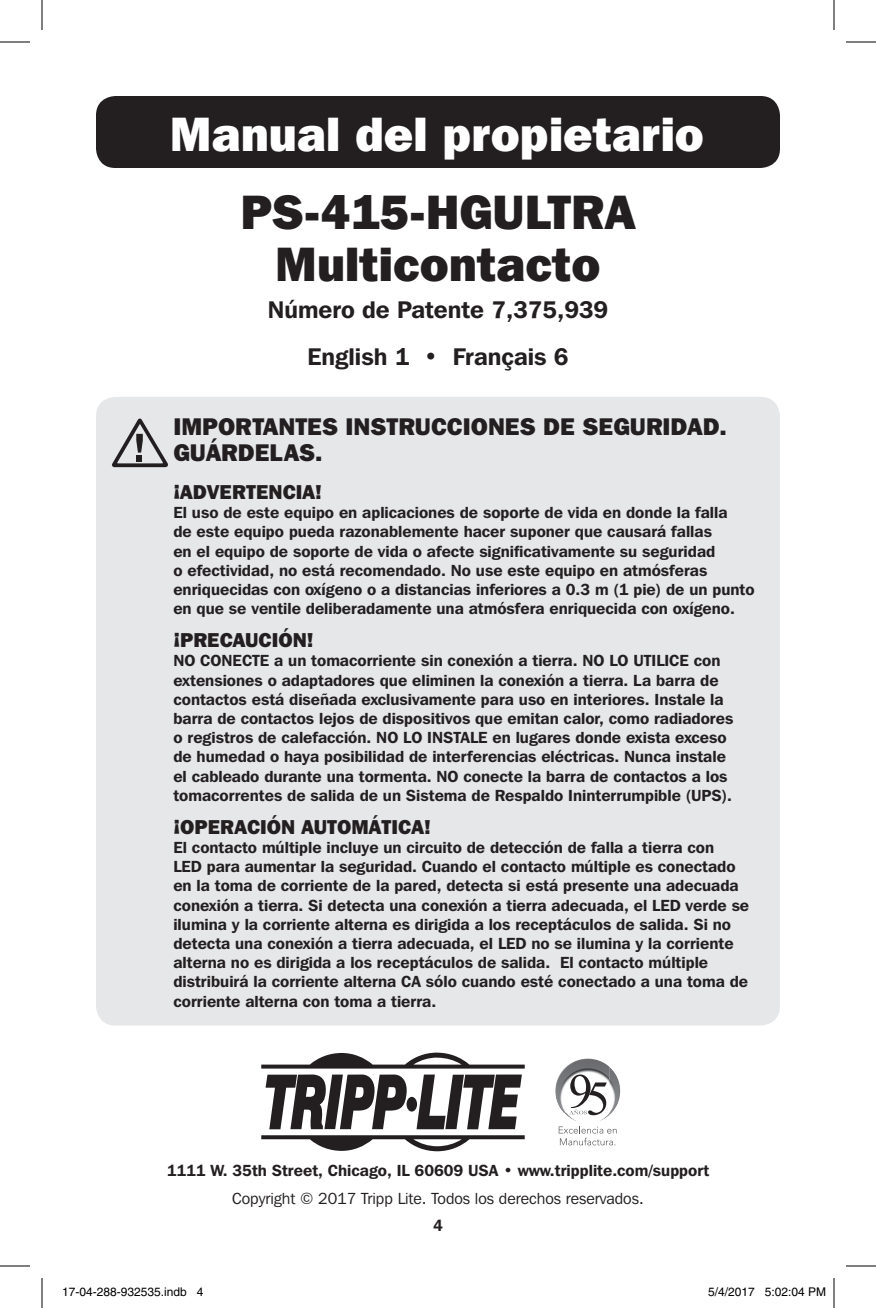
<style>
.page{position:relative;width:876px;height:1308px;background:#fff}
.page>*{position:absolute;margin:0;border:0;box-sizing:border-box;transform-origin:0 0}
.t1{font:800 48px/52px "Franklin Gothic IT Cby BT";color:#231f20;text-align:center}
.t2{font:800 48px "Franklin Gothic IT Cby BT";color:#fff}
.t3{font:800 24px/26px "Franklin Gothic IT Cby BT";color:#231f20}
.t4{font:600 24px "Franklin Gothic IT Cby BT";color:#231f20}
.t5{font:800 20px "Franklin Gothic IT Cby BT";color:#231f20}
.t6{font:600 16px/19.2px "Franklin Gothic IT Cby BT";color:#231f20}
.t7{font:16px "Franklin Gothic IT Cby BT";color:#231f20}
.t8{font:12px "Helvetica";color:#000}
</style>
<div class="page">
<div style="left:407px;top:1097px;width:10px;height:15px;background:#231f20;border-radius:50%"></div>
<svg style="left:266px;top:1075px;width:142px;height:54px"></svg>
<svg style="left:417px;top:1075px;width:105px;height:54px"></svg>
<svg style="left:261px;top:1053px;width:264px;height:16px"></svg>
<svg style="left:261px;top:1135px;width:264px;height:16px"></svg>
<div style="left:96px;top:96px;width:684px;height:72px;background:#231f20;border-radius:19px"></div>
<div style="left:96px;top:397px;width:684px;height:629px;background:#e6e7e9;border-radius:19px"></div>
<svg style="left:112px;top:419px;width:56px;height:48px"></svg>
<img style="left:559px;top:1058px;width:28px;height:18px">
<img style="left:609px;top:1073px;width:11px;height:42px">
<img style="left:565px;top:1113px;width:38px;height:8px">
<svg style="left:570px;top:1075px;width:37px;height:40px"></svg>
<svg style="left:559px;top:1126px;width:58px;height:19px"></svg>
<hr style="left:0;top:42px;width:30px;height:1px;background:#000">
<hr style="left:846px;top:42px;width:30px;height:1px;background:#000">
<hr style="left:0;top:1266px;width:30px;height:1px;background:#000">
<hr style="left:846px;top:1266px;width:30px;height:1px;background:#000">
<hr style="left:42px;top:0;width:1px;height:30px;background:#000">
<hr style="left:42px;top:1278px;width:1px;height:30px;background:#000">
<hr style="left:834px;top:0;width:1px;height:30px;background:#000">
<hr style="left:834px;top:1278px;width:1px;height:30px;background:#000">
<p class="t2" style="left:170px;top:104px;width:536px">Manual del propietario</p>
<p class="t1" style="left:240px;top:185px;width:397px">PS-415-HGULTRA<br>Multicontacto</p>
<p class="t4" style="left:268px;top:295px;width:342px">Número de Patente 7,375,939</p>
<p class="t4" style="left:307px;top:341px;width:263px">English 1 • Français 6</p>
<p class="t3" style="left:173px;top:413px;width:555px">IMPORTANTES INSTRUCCIONES DE SEGURIDAD.<br>GUÁRDELAS.</p>
<p class="t5" style="left:173px;top:479px;width:150px">¡ADVERTENCIA!</p>
<p class="t6" style="left:173px;top:503px;width:583px">El uso de este equipo en aplicaciones de soporte de vida en donde la falla<br>de este equipo pueda razonablemente hacer suponer que causará fallas<br>en el equipo de soporte de vida o afecte significativamente su seguridad<br>o efectividad, no está recomendado. No use este equipo en atmósferas enriquecidas con oxígeno o a distancias inferiores a 0.3 m (1 pie) de un punto en que se ventile deliberadamente una atmósfera enriquecida con oxígeno.</p>
<p class="t5" style="left:173px;top:627px;width:142px">¡PRECAUCIÓN!</p>
<p class="t6" style="left:173px;top:651px;width:562px">NO CONECTE a un tomacorriente sin conexión a tierra. NO LO UTILICE con extensiones o adaptadores que eliminen la conexión a tierra. La barra de contactos está diseñada exclusivamente para uso en interiores. Instale la barra de contactos lejos de dispositivos que emitan calor, como radiadores o registros de calefacción. NO LO INSTALE en lugares donde exista exceso de humedad o haya posibilidad de interferencias eléctricas. Nunca instale el cableado durante una tormenta. NO conecte la barra de contactos a los tomacorrentes de salida de un Sistema de Respaldo Ininterrumpible (UPS).</p>
<p class="t5" style="left:173px;top:814px;width:259px">¡OPERACIÓN AUTOMÁTICA!</p>
<p class="t6" style="left:173px;top:837px;width:577px">El contacto múltiple incluye un circuito de detección de falla a tierra con<br>LED para aumentar la seguridad. Cuando el contacto múltiple es conectado en la toma de corriente de la pared, detecta si está presente una adecuada conexión a tierra. Si detecta una conexión a tierra adecuada, el LED verde se ilumina y la corriente alterna es dirigida a los receptáculos de salida. Si no detecta una conexión a tierra adecuada, el LED no se ilumina y la corriente alterna no es dirigida a los receptáculos de salida. El contacto múltiple distribuirá la corriente alterna CA sólo cuando esté conectado a una toma de corriente alterna con toma a tierra.</p>
<p class="t6" style="left:167px;top:1161px;width:544px">1111 W. 35th Street, Chicago, IL 60609 USA • www.tripplite.com/support</p>
<p class="t7" style="left:232px;top:1189px;width:413px">Copyright © 2017 Tripp Lite. Todos los derechos reservados.</p>
<p class="t6" style="left:433px;top:1215px;width:11px">4</p>
<p class="t8" style="left:62px;top:1285px;width:143px">17-04-288-932535.indb 4</p>
<p class="t8" style="left:708px;top:1285px;width:120px">5/4/2017 5:02:04 PM</p>
</div>
